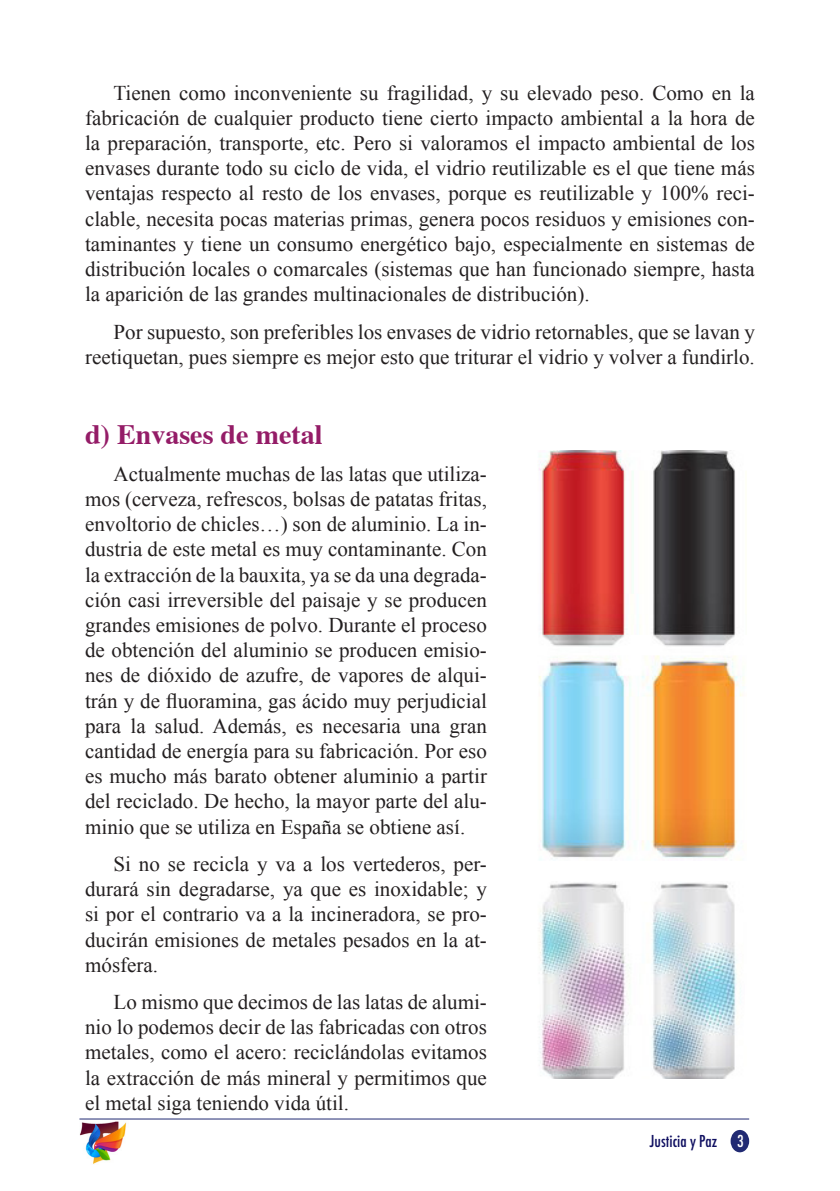
<style>
.page{position:relative;width:840px;height:1191px;background:#fff}
.page>*{position:absolute;margin:0;border:0;box-sizing:border-box;transform-origin:0 0}
.t1{font:700 28px "Times";color:#941c67}
.t2{font:21px/25.2px "Times New Roman";color:#231f20;text-align:justify}
.t3{font:500 condensed 16px "Futura";color:#0e0e60}
.s1{color:#fff}
</style>
<div class="page">
<div style="left:730px;top:1130px;width:18px;height:22px;background:#212a73;border-radius:50%"></div>
<hr style="left:79px;top:1118px;width:669px;height:1px;background:#212a73">
<img style="left:80px;top:1121px;width:47px;height:43px">
<img style="left:539px;top:451px;width:205px;height:627px">
<p class="t2" style="left:85px;top:80px;width:670px;text-indent:28px">Tienen como inconveniente su fragilidad, y su elevado peso. Como en la fabricación de cualquier producto tiene cierto impacto ambiental a la hora de la preparación, transporte, etc. Pero si valoramos el impacto ambiental de los envases durante todo su ciclo de vida, el vidrio reutilizable es el que tiene más ventajas respecto al resto de los envases, porque es reutilizable y 100% reci&shy;clable, necesita pocas materias primas, genera pocos residuos y emisiones con&shy;taminantes y tiene un consumo energético bajo, especialmente en sistemas de distribución locales o comarcales (sistemas que han funcionado siempre, hasta la aparición de las grandes multinacionales de distribución).</p>
<p class="t2" style="left:85px;top:318px;width:670px;text-align:right">Por supuesto, son preferibles los envases de vidrio retornables, que se lavan y reetiquetan, pues siempre es mejor esto que triturar el vidrio y volver a fundirlo.</p>
<p class="t1" style="left:85px;top:407px;width:239px">d) Envases de metal</p>
<p class="t2" style="left:85px;top:461px;width:403px;text-indent:28px">Actualmente muchas de las latas que utiliza&shy;mos (cerveza, refrescos, bolsas de patatas fritas, envoltorio de chicles…) son de aluminio. La in&shy;dustria de este metal es muy contaminante. Con la extracción de la bauxita, ya se da una degrada&shy;ción casi irreversible del paisaje y se producen grandes emisiones de polvo. Durante el proceso de obtención del aluminio se producen emisio&shy;nes de dióxido de azufre, de vapores de alqui&shy;trán y de fluoramina, gas ácido muy perjudicial para la salud. Además, es necesaria una gran cantidad de energía para su fabricación. Por eso es mucho más barato obtener aluminio a partir del reciclado. De hecho, la mayor parte del alu&shy;minio que se utiliza en España se obtiene así.</p>
<p class="t2" style="left:85px;top:851px;width:403px;text-indent:28px">Si no se recicla y va a los vertederos, per&shy;durará sin degradarse, ya que es inoxidable; y si por el contrario va a la incineradora, se pro&shy;ducirán emisiones de metales pesados en la at&shy;mósfera.</p>
<p class="t2" style="left:85px;top:989px;width:403px;text-indent:28px">Lo mismo que decimos de las latas de alumi&shy;nio lo podemos decir de las fabricadas con otros metales, como el acero: reciclándolas evitamos la extracción de más mineral y permitimos que el metal siga teniendo vida útil.</p>
<p class="t3" style="left:649px;top:1130px;width:95px">Justicia y Paz <span class="s1">3</span></p>
</div>
